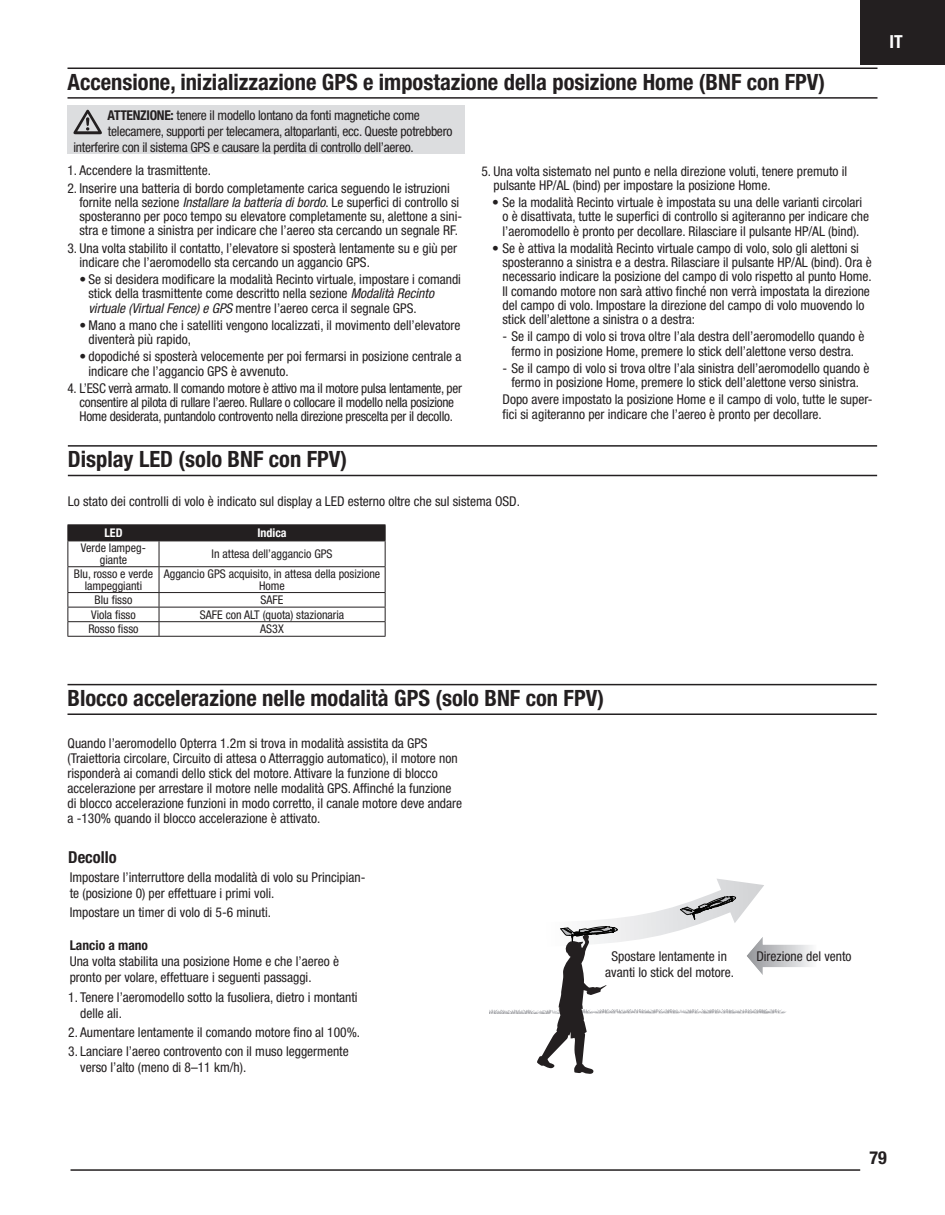
<style>
.page{position:relative;width:945px;height:1215px;background:#fff}
.page>*{position:absolute;margin:0;border:0;box-sizing:border-box;transform-origin:0 0}
.t1{font:700 condensed 22.5px "Helvetica Neue LT Std";color:#231f20}
.t2{font:700 condensed 18px "Helvetica Neue LT Std";color:#fff}
.t3{font:700 condensed 18px "Helvetica Neue LT Std";color:#231f20}
.t4{font:700 condensed 16.5px "Helvetica Neue LT Std";color:#231f20}
.t5{font:condensed 13.5px/14.2px "Helvetica Neue LT Std";color:#231f20}
.t6{font:condensed 13.5px/14.2px "Helvetica Neue LT Std";letter-spacing:-.02em;color:#231f20;text-align:center}
.t7{font:700 condensed 13.5px "Helvetica Neue LT Std";color:#231f20}
.t8{font:condensed 12px/11.2px "Helvetica Neue LT Std";color:#231f20;text-align:center}
.t9{font:700 condensed 12px "Helvetica Neue LT Std";color:#fff}
.s1{font-weight:700}
.s2{font-style:italic}
</style>
<div class="page">
<div style="left:860px;top:0;width:85px;height:64px;background:#231f20"></div>
<hr style="left:71px;top:1169px;width:789px;height:2px;background:#231f20">
<div style="left:68px;top:106px;width:397px;height:48px;background:#dcdddf"></div>
<svg style="left:74px;top:110px;width:28px;height:24px"></svg>
<hr style="left:68px;top:68px;width:810px;height:1px;background:#231f20">
<hr style="left:68px;top:97px;width:810px;height:2px;background:#231f20">
<svg style="left:490px;top:879px;width:296px;height:195px"></svg>
<img style="left:746px;top:936px;width:66px;height:39px">
<hr style="left:68px;top:524px;width:91px;height:1px;background:#231f20">
<hr style="left:159px;top:524px;width:227px;height:1px;background:#231f20">
<svg style="left:68px;top:525px;width:318px;height:111px"></svg>
<hr style="left:68px;top:636px;width:318px;height:1px;background:#231f20">
<hr style="left:68px;top:445px;width:809px;height:2px;background:#231f20">
<hr style="left:68px;top:475px;width:809px;height:1px;background:#231f20">
<hr style="left:68px;top:684px;width:809px;height:1px;background:#231f20">
<hr style="left:68px;top:713px;width:809px;height:2px;background:#231f20">
<h1 class="t1" style="left:68px;top:73px;width:759px">Accensione, inizializzazione GPS e impostazione della posizione Home (BNF con FPV)</h1>
<p class="t6" style="left:108px;top:109px;width:314px"><span class="s1">ATTENZIONE:</span> tenere il modello lontano da fonti magnetiche come</p>
<p class="t6" style="left:108px;top:125px;width:346px">telecamere, supporti per telecamera, altoparlanti, ecc. Queste potrebbero</p>
<p class="t6" style="left:74px;top:141px;width:342px">interferire con il sistema GPS e causare la perdita di controllo dell’aereo.</p>
<p class="t5" style="left:68px;top:165px;width:145px">1. Accendere la trasmittente.</p>
<p class="t5" style="left:80px;top:182px;width:384px;text-indent:-12px">2. Inserire una batteria di bordo completamente carica seguendo le istruzioni fornite nella sezione <span class="s2">Installare la batteria di bordo</span>. Le superfici di controllo si sposteranno per poco tempo su elevatore completamente su, alettone a sini&shy;stra e timone a sinistra per indicare che l’aereo sta cercando un segnale RF.</p>
<p class="t5" style="left:80px;top:242px;width:379px;text-indent:-12px">3. Una volta stabilito il contatto, l’elevatore si sposterà lentamente su e giù per indicare che l’aeromodello sta cercando un aggancio GPS.</p>
<p class="t5" style="left:89px;top:273px;width:374px;text-indent:-9px">• Se si desidera modificare la modalità Recinto virtuale, impostare i comandi stick della trasmittente come descritto nella sezione <span class="s2">Modalità Recinto virtuale (Virtual Fence) e GPS</span> mentre l’aereo cerca il segnale GPS.</p>
<p class="t5" style="left:89px;top:319px;width:374px;text-indent:-9px">• Mano a mano che i satelliti vengono localizzati, il movimento dell’elevatore diventerà più rapido,</p>
<p class="t5" style="left:89px;top:351px;width:374px;text-indent:-9px">• dopodiché si sposterà velocemente per poi fermarsi in posizione centrale a indicare che l’aggancio GPS è avvenuto.</p>
<p class="t6" style="left:68px;top:382px;width:396px">4. L’ESC verrà armato. Il comando motore è attivo ma il motore pulsa lentamente, per consentire al pilota di rullare l’aereo. Rullare o collocare il modello nella posizione<br>Home desiderata, puntandolo controvento nella direzione prescelta per il decollo.</p>
<p class="t5" style="left:494px;top:165px;width:355px;text-indent:-12px">5. Una volta sistemato nel punto e nella direzione voluti, tenere premuto il pulsante HP/AL (bind) per impostare la posizione Home.</p>
<p class="t5" style="left:503px;top:197px;width:368px;text-indent:-11px">• Se la modalità Recinto virtuale è impostata su una delle varianti circolari o è disattivata, tutte le superfici di controllo si agiteranno per indicare che l’aeromodello è pronto per decollare. Rilasciare il pulsante HP/AL (bind).</p>
<p class="t5" style="left:503px;top:242px;width:371px;text-indent:-11px">• Se è attiva la modalità Recinto virtuale campo di volo, solo gli alettoni si sposteranno a sinistra e a destra. Rilasciare il pulsante HP/AL (bind). Ora è necessario indicare la posizione del campo di volo rispetto al punto Home.<br>Il comando motore non sarà attivo finché non verrà impostata la direzione del campo di volo. Impostare la direzione del campo di volo muovendo lo stick dell’alettone a sinistra o a destra:</p>
<p class="t5" style="left:503px;top:331px;width:363px;text-align:center">- Se il campo di volo si trova oltre l’ala destra dell’aeromodello quando è fermo in posizione Home, premere lo stick dell’alettone verso destra.</p>
<p class="t5" style="left:503px;top:362px;width:368px;text-align:center">- Se il campo di volo si trova oltre l’ala sinistra dell’aeromodello quando è fermo in posizione Home, premere lo stick dell’alettone verso sinistra.</p>
<p class="t5" style="left:503px;top:394px;width:372px">Dopo avere impostato la posizione Home e il campo di volo, tutte le super&shy;fici si agiteranno per indicare che l’aereo è pronto per decollare.</p>
<h1 class="t1" style="left:68px;top:451px;width:281px">Display LED (solo BNF con FPV)</h1>
<p class="t5" style="left:68px;top:495px;width:454px">Lo stato dei controlli di volo è indicato sul display a LED esterno oltre che sul sistema OSD.</p>
<p class="t9" style="left:104px;top:529px;width:20px">LED</p>
<p class="t9" style="left:257px;top:529px;width:31px">Indica</p>
<p class="t8" style="left:81px;top:544px;width:67px">Verde lampeg&shy;giante</p>
<p class="t8" style="left:212px;top:549px;width:123px">In attesa dell’aggancio GPS</p>
<p class="t8" style="left:74px;top:570px;width:81px">Blu, rosso e verde lampeggianti</p>
<p class="t8" style="left:164px;top:570px;width:218px">Aggancio GPS acquisito, in attesa della posizione<br>Home</p>
<p class="t8" style="left:95px;top:595px;width:39px">Blu fisso</p>
<p class="t8" style="left:261px;top:595px;width:24px">SAFE</p>
<p class="t8" style="left:91px;top:610px;width:46px">Viola fisso</p>
<p class="t8" style="left:200px;top:610px;width:146px">SAFE con ALT (quota) stazionaria</p>
<p class="t8" style="left:88px;top:625px;width:52px">Rosso fisso</p>
<p class="t8" style="left:260px;top:625px;width:25px">AS3X</p>
<h2 class="t2" style="left:890px;top:35px;width:15px">IT</h2>
<h1 class="t1" style="left:68px;top:690px;width:538px">Blocco accelerazione nelle modalità GPS (solo BNF con FPV)</h1>
<p class="t5" style="left:68px;top:737px;width:396px;line-height:15px">Quando l’aeromodello Opterra 1.2m si trova in modalità assistita da GPS (Traiettoria circolare, Circuito di attesa o Atterraggio automatico), il motore non risponderà ai comandi dello stick del motore. Attivare la funzione di blocco accelerazione per arrestare il motore nelle modalità GPS. Affinché la funzione di blocco accelerazione funzioni in modo corretto, il canale motore deve andare a -130% quando il blocco accelerazione è attivato.</p>
<p class="t4" style="left:68px;top:851px;width:50px">Decollo</p>
<p class="t5" style="left:70px;top:870px;width:297px;line-height:16.2px">Impostare l’interruttore della modalità di volo su Principian&shy;te (posizione 0) per effettuare i primi voli.</p>
<p class="t5" style="left:70px;top:907px;width:203px">Impostare un timer di volo di 5-6 minuti.</p>
<p class="t7" style="left:70px;top:940px;width:80px">Lancio a mano</p>
<p class="t5" style="left:70px;top:955px;width:271px;line-height:16.2px">Una volta stabilita una posizione Home e che l’aereo è pronto per volare, effettuare i seguenti passaggi.</p>
<p class="t5" style="left:80px;top:990px;width:279px;line-height:16.2px;text-indent:-12px">1. Tenere l’aeromodello sotto la fusoliera, dietro i montanti delle ali.</p>
<p class="t5" style="left:68px;top:1026px;width:293px">2. Aumentare lentamente il comando motore fino al 100%.</p>
<p class="t5" style="left:80px;top:1045px;width:270px;line-height:16.2px;text-indent:-12px">3. Lanciare l’aereo controvento con il muso leggermente verso l’alto (meno di 8–11 km/h).</p>
<p class="t5" style="left:605px;top:949px;width:130px;line-height:16.2px;text-align:center">Spostare lentamente in avanti lo stick del motore.</p>
<p class="t5" style="left:756px;top:950px;width:97px">Direzione del vento</p>
<h2 class="t3" style="left:870px;top:1151px;width:19px">79</h2>
</div>
